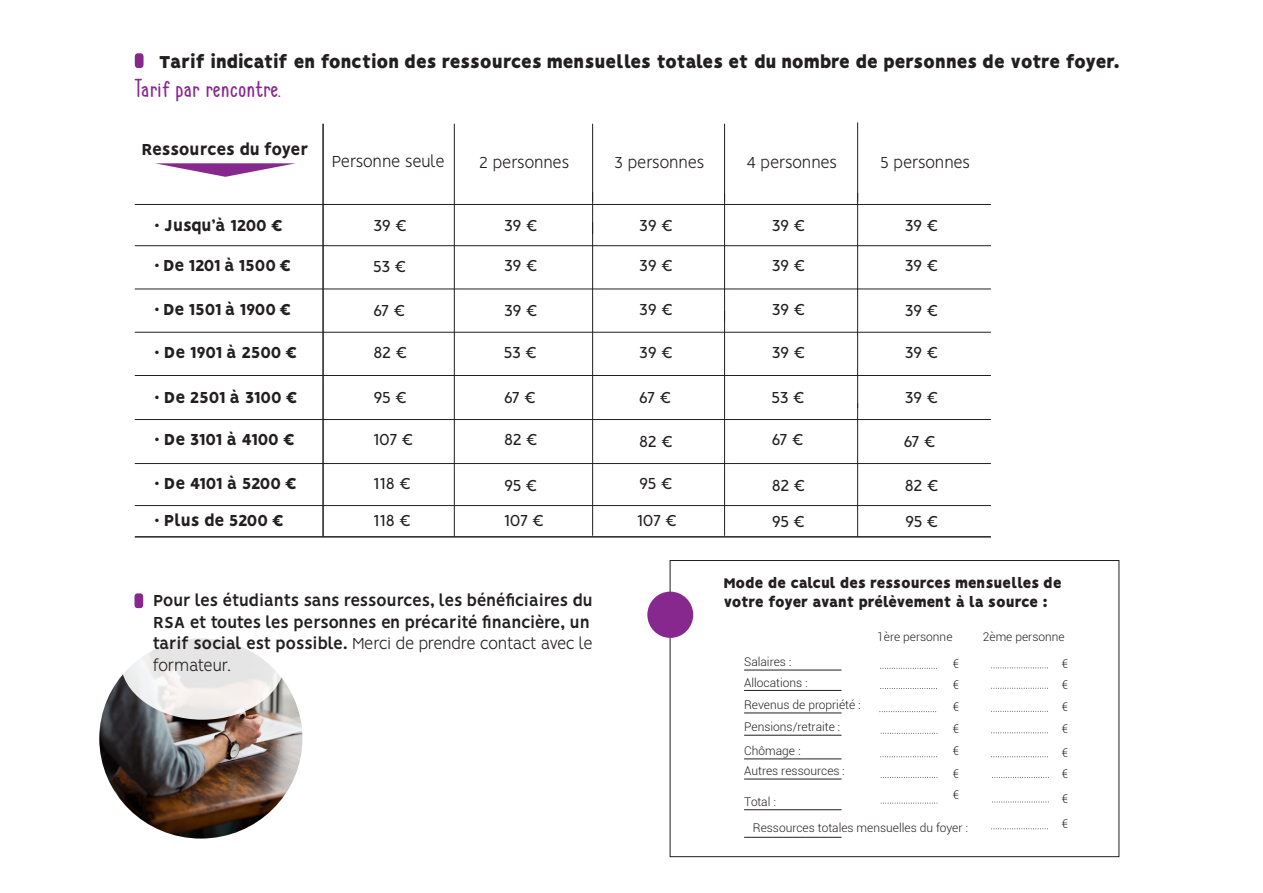
<style>
.page{position:relative;width:1263px;height:893px;background:#fff}
.page>*{position:absolute;margin:0;border:0;box-sizing:border-box;transform-origin:0 0}
.t1{font:700 25.8px "Cupcake Smiles";letter-spacing:.04em;color:#87288f}
.t2{font:900 19.5px "Vision";letter-spacing:-.03em;color:#231f20}
.t3{font:18px "Vision";letter-spacing:-.065em;color:#231f20}
.t4{font:300 18px "Vision";letter-spacing:-.03em;color:#231f20}
.t5{font:700 18px "Vision";letter-spacing:-.03em;color:#231f20}
.t6{font:800 18px "Vision";letter-spacing:-.02em;color:#231f20}
.t7{font:800 18px "Vision";color:#231f20}
.t8{font:900 15.75px/18.9px "Vision";letter-spacing:-.03em;color:#231f20}
.t9{font:300 12px/22.4px "Roboto";color:#231f20}
.s1{font-weight:700}
</style>
<div class="page">
<img style="left:99px;top:675px;width:203px;height:163px">
<svg style="left:120px;top:601px;width:165px;height:119px"></svg>
<hr style="left:135px;top:245px;width:856px;height:1px;background:#231f20">
<hr style="left:135px;top:204px;width:856px;height:1px;background:#231f20">
<hr style="left:135px;top:289px;width:856px;height:1px;background:#231f20">
<hr style="left:135px;top:332px;width:856px;height:1px;background:#231f20">
<hr style="left:135px;top:419px;width:856px;height:1px;background:#231f20">
<hr style="left:135px;top:463px;width:856px;height:1px;background:#231f20">
<hr style="left:135px;top:505px;width:856px;height:1px;background:#231f20">
<hr style="left:135px;top:536px;width:856px;height:2px;background:#231f20">
<hr style="left:135px;top:375px;width:856px;height:1px;background:#231f20">
<hr style="left:322px;top:124px;width:2px;height:412px;background:#231f20">
<hr style="left:454px;top:124px;width:1px;height:412px;background:#231f20">
<hr style="left:592px;top:124px;width:1px;height:78px;background:#231f20">
<hr style="left:724px;top:124px;width:1px;height:78px;background:#231f20">
<hr style="left:857px;top:122px;width:1px;height:80px;background:#231f20">
<hr style="left:744px;top:670px;width:97px;height:1px;background:#231f20">
<svg style="left:880px;top:667px;width:57px;height:2px"></svg>
<svg style="left:991px;top:667px;width:57px;height:2px"></svg>
<hr style="left:744px;top:690px;width:97px;height:1px;background:#231f20">
<svg style="left:880px;top:688px;width:57px;height:1px"></svg>
<svg style="left:991px;top:687px;width:57px;height:2px"></svg>
<hr style="left:744px;top:713px;width:97px;height:1px;background:#231f20">
<svg style="left:879px;top:711px;width:58px;height:1px"></svg>
<svg style="left:991px;top:710px;width:57px;height:2px"></svg>
<hr style="left:744px;top:735px;width:97px;height:1px;background:#231f20">
<svg style="left:880px;top:732px;width:58px;height:2px"></svg>
<svg style="left:991px;top:732px;width:57px;height:2px"></svg>
<hr style="left:744px;top:758px;width:97px;height:1px;background:#231f20">
<svg style="left:880px;top:756px;width:57px;height:1px"></svg>
<svg style="left:991px;top:756px;width:57px;height:1px"></svg>
<hr style="left:744px;top:779px;width:97px;height:1px;background:#231f20">
<hr style="left:744px;top:837px;width:97px;height:1px;background:#231f20">
<hr style="left:744px;top:809px;width:97px;height:1px;background:#231f20">
<svg style="left:880px;top:777px;width:58px;height:1px"></svg>
<svg style="left:880px;top:802px;width:58px;height:2px"></svg>
<svg style="left:992px;top:777px;width:57px;height:1px"></svg>
<svg style="left:992px;top:801px;width:57px;height:2px"></svg>
<svg style="left:991px;top:828px;width:57px;height:2px"></svg>
<div style="left:670px;top:560px;width:449px;height:297px;border:1px solid #231f20"></div>
<hr style="left:592px;top:222px;width:1px;height:314px;background:#231f20">
<hr style="left:724px;top:311px;width:1px;height:225px;background:#231f20">
<hr style="left:857px;top:403px;width:1px;height:134px;background:#231f20">
<hr style="left:857px;top:193px;width:1px;height:215px;background:#231f20">
<hr style="left:724px;top:193px;width:1px;height:128px;background:#231f20">
<hr style="left:592px;top:192px;width:1px;height:42px;background:#231f20">
<svg style="left:155px;top:163px;width:141px;height:14px"></svg>
<div style="left:135px;top:53px;width:9px;height:15px;background:#87288f;border-radius:3px"></div>
<div style="left:134px;top:593px;width:9px;height:15px;background:#87288f;border-radius:3px"></div>
<div style="left:647px;top:592px;width:46px;height:46px;background:#87288f;border-radius:50%"></div>
<p class="t2" style="left:158px;top:50px;width:962px">Tarif indicatif en fonction des ressources mensuelles totales et du nombre de personnes de votre foyer.</p>
<p class="t1" style="left:135px;top:75px;width:148px">Tarif par rencontre.</p>
<p class="t6" style="left:142px;top:138px;width:168px">Ressources du foyer</p>
<p class="t6" style="left:154px;top:215px;width:130px">• Jusqu’à 1200 €</p>
<p class="t7" style="left:154px;top:255px;width:139px">• De 1201 à 1500 €</p>
<p class="t7" style="left:154px;top:298px;width:139px">• De 1501 à 1900 €</p>
<p class="t6" style="left:154px;top:342px;width:145px">• De 1901 à 2500 €</p>
<p class="t6" style="left:154px;top:386px;width:145px">• De 2501 à 3100 €</p>
<p class="t6" style="left:154px;top:429px;width:142px">• De 3101 à 4100 €</p>
<p class="t6" style="left:154px;top:472px;width:144px">• De 4101 à 5200 €</p>
<p class="t6" style="left:154px;top:510px;width:131px">• Plus de 5200 €</p>
<p class="t4" style="left:332px;top:151px;width:114px">Personne seule</p>
<p class="t4" style="left:479px;top:152px;width:92px">2 personnes</p>
<p class="t4" style="left:614px;top:152px;width:92px">3 personnes</p>
<p class="t4" style="left:746px;top:152px;width:93px">4 personnes</p>
<p class="t4" style="left:879px;top:152px;width:92px">5 personnes</p>
<p class="t3" style="left:373px;top:215px;width:36px">39 €</p>
<p class="t3" style="left:504px;top:215px;width:36px">39 €</p>
<p class="t3" style="left:639px;top:215px;width:36px">39 €</p>
<p class="t3" style="left:771px;top:215px;width:36px">39 €</p>
<p class="t3" style="left:904px;top:215px;width:36px">39 €</p>
<p class="t3" style="left:372px;top:256px;width:36px">53 €</p>
<p class="t3" style="left:373px;top:300px;width:34px">67 €</p>
<p class="t3" style="left:373px;top:342px;width:36px">82 €</p>
<p class="t3" style="left:504px;top:255px;width:36px">39 €</p>
<p class="t3" style="left:504px;top:300px;width:36px">39 €</p>
<p class="t3" style="left:503px;top:342px;width:36px">53 €</p>
<p class="t3" style="left:639px;top:255px;width:36px">39 €</p>
<p class="t3" style="left:639px;top:299px;width:36px">39 €</p>
<p class="t3" style="left:639px;top:342px;width:36px">39 €</p>
<p class="t3" style="left:771px;top:255px;width:36px">39 €</p>
<p class="t3" style="left:771px;top:299px;width:36px">39 €</p>
<p class="t3" style="left:771px;top:342px;width:36px">39 €</p>
<p class="t3" style="left:373px;top:387px;width:35px">95 €</p>
<p class="t3" style="left:504px;top:387px;width:34px">67 €</p>
<p class="t3" style="left:639px;top:387px;width:34px">67 €</p>
<p class="t3" style="left:771px;top:387px;width:36px">53 €</p>
<p class="t3" style="left:904px;top:255px;width:36px">39 €</p>
<p class="t3" style="left:904px;top:300px;width:36px">39 €</p>
<p class="t3" style="left:904px;top:342px;width:36px">39 €</p>
<p class="t3" style="left:904px;top:387px;width:36px">39 €</p>
<p class="t3" style="left:373px;top:429px;width:42px">107 €</p>
<p class="t3" style="left:504px;top:429px;width:36px">82 €</p>
<p class="t3" style="left:639px;top:431px;width:36px">82 €</p>
<p class="t3" style="left:771px;top:429px;width:34px">67 €</p>
<p class="t3" style="left:903px;top:431px;width:34px">67 €</p>
<p class="t3" style="left:373px;top:473px;width:40px">118 €</p>
<p class="t3" style="left:373px;top:510px;width:40px">118 €</p>
<p class="t3" style="left:504px;top:475px;width:35px">95 €</p>
<p class="t3" style="left:639px;top:473px;width:35px">95 €</p>
<p class="t3" style="left:504px;top:510px;width:42px">107 €</p>
<p class="t3" style="left:637px;top:510px;width:42px">107 €</p>
<p class="t3" style="left:771px;top:475px;width:36px">82 €</p>
<p class="t3" style="left:904px;top:475px;width:36px">82 €</p>
<p class="t3" style="left:771px;top:511px;width:35px">95 €</p>
<p class="t3" style="left:905px;top:511px;width:35px">95 €</p>
<p class="t5" style="left:153px;top:590px;width:441px">Pour les étudiants sans ressources, les bénéficiaires du</p>
<p class="t5" style="left:153px;top:611px;width:438px">RSA et toutes les personnes en précarité financière, un</p>
<p class="t4" style="left:153px;top:633px;width:441px"><span class="s1">tarif social est possible.</span> Merci de prendre contact avec le</p>
<p class="t4" style="left:153px;top:655px;width:79px">formateur.</p>
<p class="t8" style="left:723px;top:574px;width:340px">Mode de calcul des ressources mensuelles de votre foyer avant prélèvement à la source :</p>
<p class="t9" style="left:744px;top:651px;width:49px">Salaires :</p>
<p class="t9" style="left:877px;top:625px;width:77px">1ère personne</p>
<p class="t9" style="left:983px;top:625px;width:83px">2ème personne</p>
<p class="t9" style="left:953px;top:652px;width:8px">€</p>
<p class="t9" style="left:1062px;top:652px;width:8px">€</p>
<p class="t9" style="left:744px;top:671px;width:118px">Allocations :<br>Revenus de propriété :<br>Pensions/retraite :</p>
<p class="t9" style="left:744px;top:740px;width:102px;line-height:19.8px">Chômage :<br>Autres ressources :</p>
<p class="t9" style="left:744px;top:790px;width:33px">Total :</p>
<p class="t9" style="left:953px;top:673px;width:8px">€</p>
<p class="t9" style="left:1062px;top:673px;width:8px">€</p>
<p class="t9" style="left:953px;top:695px;width:8px">€</p>
<p class="t9" style="left:1062px;top:695px;width:8px">€</p>
<p class="t9" style="left:953px;top:717px;width:8px">€</p>
<p class="t9" style="left:1062px;top:717px;width:8px">€</p>
<p class="t9" style="left:953px;top:739px;width:8px">€</p>
<p class="t9" style="left:1062px;top:741px;width:8px">€</p>
<p class="t9" style="left:953px;top:762px;width:8px">€</p>
<p class="t9" style="left:1062px;top:760px;width:8px;line-height:25.3px;text-align:justify">€ € €</p>
<p class="t9" style="left:953px;top:783px;width:8px">€</p>
<p class="t9" style="left:753px;top:816px;width:217px">Ressources totales mensuelles du foyer :</p>
</div>
